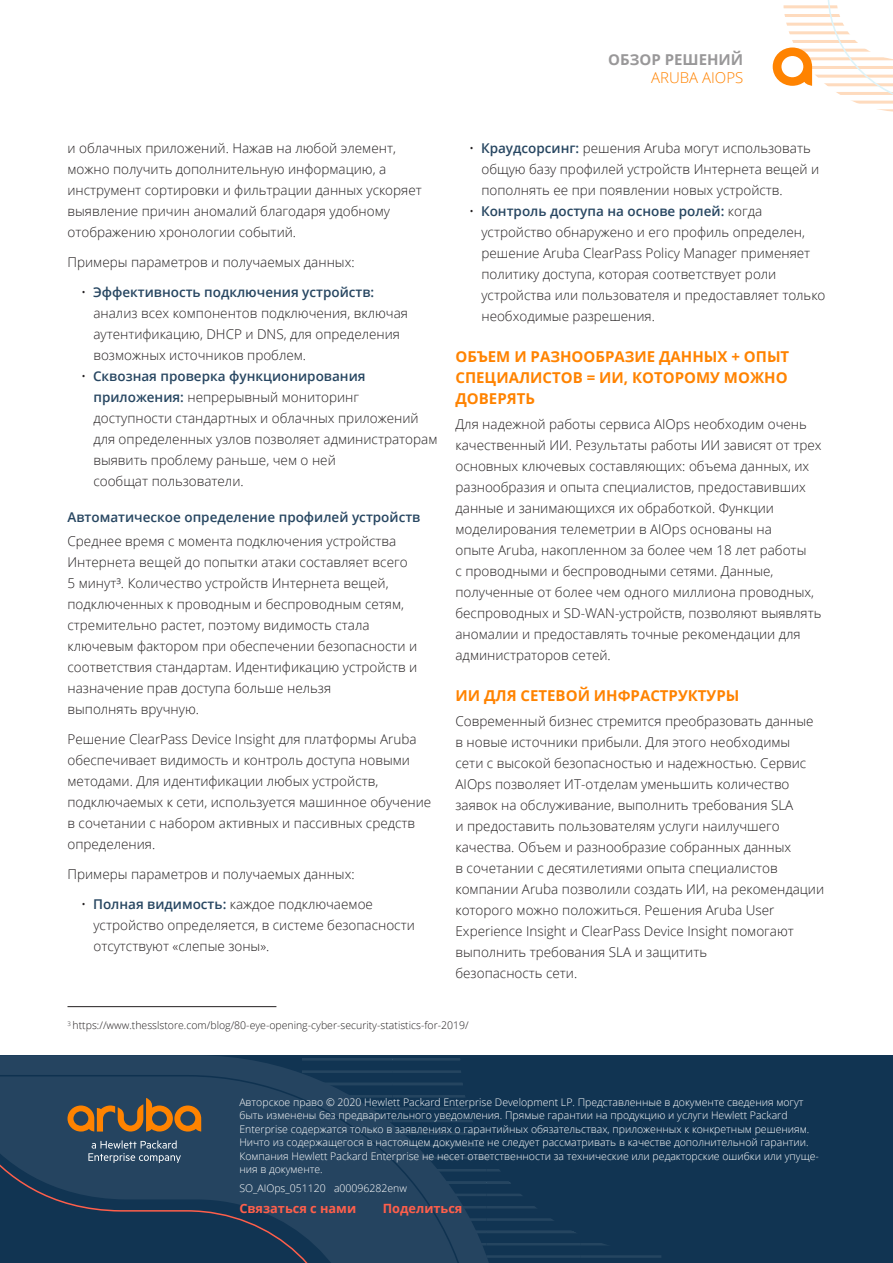
<style>
.page{position:relative;width:893px;height:1263px;background:#fff}
.page>*{position:absolute;margin:0;border:0;box-sizing:border-box;transform-origin:0 0}
.Body__Head_10_14_Bol{font:700 15px/21px "Open Sans";color:#ff8300;text-align:justify}
.t1{font:700 15px "Open Sans";color:#999899}
.t2{font:300 15px "Open Sans";color:#ff8300}
.Body__Text_9_14_Ligh{font:300 13.5px/21px "Open Sans";color:#231f20}
.Body__Subhead_9_14_S{font:600 13.5px "Open Sans";color:#274661}
.t3{font:700 12.75px "Open Sans";color:#ff5f4b}
.t4{font:300 10.5px/13.5px "Open Sans";color:#fff}
.Legal___Chart_Footer{font:300 10.5px "Open Sans";color:#231f20}
.s1{font-weight:600;color:#274661}
</style>
<div class="page">
<svg style="left:773px;top:0;width:120px;height:112px"></svg>
<div style="left:0;top:1055px;width:893px;height:208px;background:#113452"></div>
<hr style="left:486px;top:1255px;width:94px;height:3px;background:#4b667c">
<hr style="left:486px;top:1243px;width:94px;height:2px;background:#4b667c">
<hr style="left:486px;top:1232px;width:94px;height:1px;background:#4b667c">
<hr style="left:486px;top:1206px;width:88px;height:2px;background:#4b667c">
<hr style="left:486px;top:1193px;width:88px;height:3px;background:#4b667c">
<hr style="left:486px;top:1218px;width:88px;height:3px;background:#4b667c">
<hr style="left:486px;top:1230px;width:88px;height:2px;background:#4b667c">
<hr style="left:486px;top:1157px;width:88px;height:2px;background:#4b667c">
<hr style="left:486px;top:1149px;width:88px;height:1px;background:#4b667c">
<hr style="left:486px;top:1169px;width:88px;height:2px;background:#4b667c">
<hr style="left:486px;top:1181px;width:88px;height:3px;background:#4b667c">
<hr style="left:580px;top:1255px;width:81px;height:3px;background:#4b667c">
<hr style="left:580px;top:1243px;width:81px;height:2px;background:#4b667c">
<hr style="left:580px;top:1262px;width:81px;height:1px;background:#4b667c">
<hr style="left:580px;top:1235px;width:81px;height:1px;background:#4b667c">
<svg style="left:0;top:1055px;width:504px;height:208px"></svg>
<svg style="left:0;top:1074px;width:476px;height:189px"></svg>
<svg style="left:88px;top:1140px;width:93px;height:23px;background:#4c667c"></svg>
<svg style="left:67px;top:1098px;width:134px;height:34px;background:#7c5d39"></svg>
<hr style="left:68px;top:1006px;width:208px;height:1px;background:#231f20">
<p class="t1" style="left:608px;top:49px;width:137px">ОБЗОР РЕШЕНИЙ</p>
<p class="t2" style="left:651px;top:67px;width:94px">ARUBA AIOPS</p>
<p class="Body__Text_9_14_Ligh" style="left:68px;top:137px;width:356px">и облачных приложений. Нажав на любой элемент, можно получить дополнительную информацию, а инструмент сортировки и фильтрации данных ускоряет выявление причин аномалий благодаря удобному отображению хронологии событий.</p>
<p class="Body__Text_9_14_Ligh" style="left:68px;top:251px;width:289px">Примеры параметров и получаемых данных:</p>
<p class="Body__Text_9_14_Ligh" style="left:93px;top:281px;width:316px;text-indent:-12px">• <span class="s1">Эффективность подключения устройств: </span>анализ всех компонентов подключения, включая аутентификацию, DHCP и DNS, для определения возможных источников проблем.</p>
<p class="Body__Text_9_14_Ligh" style="left:93px;top:365px;width:346px;text-indent:-12px">• <span class="s1">Сквозная проверка функционирования приложения:</span> непрерывный мониторинг доступности стандартных и облачных приложений для определенных узлов позволяет администраторам выявить проблему раньше, чем о ней<br>сообщат пользователи.</p>
<p class="Body__Subhead_9_14_S" style="left:68px;top:508px;width:354px">Автоматическое определение профилей устройств</p>
<p class="Body__Text_9_14_Ligh" style="left:68px;top:530px;width:351px">Среднее время с момента подключения устройства Интернета вещей до попытки атаки составляет всего 5 минут³. Количество устройств Интернета вещей, подключенных к проводным и беспроводным сетям, стремительно растет, поэтому видимость стала ключевым фактором при обеспечении безопасности и соответствия стандартам. Идентификацию устройств и назначение прав доступа больше нельзя<br>выполнять вручную.</p>
<p class="Body__Text_9_14_Ligh" style="left:68px;top:728px;width:365px">Решение ClearPass Device Insight для платформы Aruba обеспечивает видимость и контроль доступа новыми методами. Для идентификации любых устройств, подключаемых к сети, используется машинное обучение в сочетании с набором активных и пассивных средств определения.</p>
<p class="Body__Text_9_14_Ligh" style="left:68px;top:863px;width:289px">Примеры параметров и получаемых данных:</p>
<p class="Body__Text_9_14_Ligh" style="left:93px;top:893px;width:323px;text-indent:-12px">• <span class="s1">Полная видимость:</span> каждое подключаемое устройство определяется, в системе безопасности отсутствуют «слепые зоны».</p>
<p class="Body__Text_9_14_Ligh" style="left:481px;top:137px;width:339px;text-indent:-12px">• <span class="s1">Краудсорсинг:</span> решения Aruba могут использовать общую базу профилей устройств Интернета вещей и пополнять ее при появлении новых устройств.</p>
<p class="Body__Text_9_14_Ligh" style="left:481px;top:200px;width:345px;text-indent:-12px">• <span class="s1">Контроль доступа на основе ролей:</span> когда устройство обнаружено и его профиль определен, решение Aruba ClearPass Policy Manager применяет политику доступа, которая соответствует роли устройства или пользователя и предоставляет только необходимые разрешения.</p>
<p class="Body__Head_10_14_Bol" style="left:455px;top:346px;width:335px">ОБЪЕМ И РАЗНООБРАЗИЕ ДАННЫХ + ОПЫТ СПЕЦИАЛИСТОВ = ИИ, КОТОРОМУ МОЖНО ДОВЕРЯТЬ</p>
<p class="Body__Text_9_14_Ligh" style="left:455px;top:413px;width:368px">Для надежной работы сервиса AIOps необходим очень качественный ИИ. Результаты работы ИИ зависят от трех основных ключевых составляющих: объема данных, их разнообразия и опыта специалистов, предоставивших данные и занимающихся их обработкой. Функции моделирования телеметрии в AIOps основаны на<br>опыте Aruba, накопленном за более чем 18 лет работы<br>с проводными и беспроводными сетями. Данные, полученные от более чем одного миллиона проводных, беспроводных и SD-WAN-устройств, позволяют выявлять аномалии и предоставлять точные рекомендации для администраторов сетей.</p>
<p class="Body__Head_10_14_Bol" style="left:455px;top:685px;width:285px">ИИ ДЛЯ СЕТЕВОЙ ИНФРАСТРУКТУРЫ</p>
<p class="Body__Text_9_14_Ligh" style="left:455px;top:710px;width:370px">Современный бизнес стремится преобразовать данные в новые источники прибыли. Для этого необходимы<br>сети с высокой безопасностью и надежностью. Сервис AIOps позволяет ИТ-отделам уменьшить количество заявок на обслуживание, выполнить требования SLA<br>и предоставить пользователям услуги наилучшего качества. Объем и разнообразие собранных данных<br>в сочетании с десятилетиями опыта специалистов компании Aruba позволили создать ИИ, на рекомендации которого можно положиться. Решения Aruba User Experience Insight и ClearPass Device Insight помогают выполнить требования SLA и защитить<br>безопасность сети.</p>
<p class="Legal___Chart_Footer" style="left:68px;top:1018px;width:403px"><sup>3</sup> https://www.thesslstore.com/blog/80-eye-opening-cyber-security-statistics-for-2019/</p>
<p class="t4" style="left:239px;top:1095px;width:581px">Авторское право © 2020 Hewlett Packard Enterprise Development LP. Представленные в документе сведения могут быть изменены без предварительного уведомления. Прямые гарантии на продукцию и услуги Hewlett Packard Enterprise содержатся только в заявлениях о гарантийных обязательствах, приложенных к конкретным решениям.<br>Ничто из содержащегося в настоящем документе не следует рассматривать в качестве дополнительной гарантии.<br>Компания Hewlett Packard Enterprise не несет ответственности за технические или редакторские ошибки или упуще&shy;ния в документе.</p>
<p class="t4" style="left:239px;top:1181px;width:169px">SO_AIOps_051120 a00096282enw</p>
<p class="t3" style="left:239px;top:1200px;width:118px">Связаться с нами</p>
<p class="t3" style="left:383px;top:1200px;width:81px">Поделиться</p>
</div>
